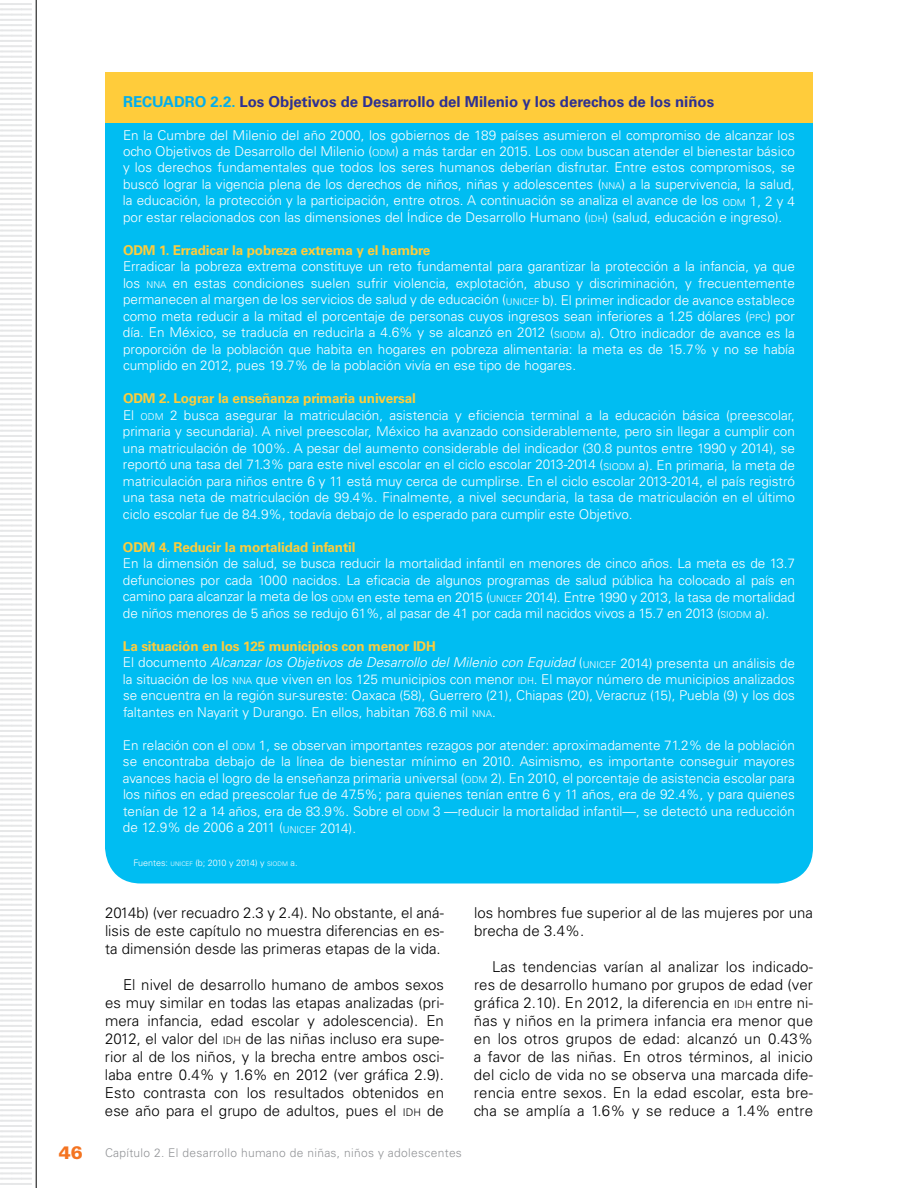
<style>
.page{position:relative;width:918px;height:1188px;background:#fff}
.page>*{position:absolute;margin:0;border:0;box-sizing:border-box;transform-origin:0 0}
.t1{font:300 15px/18px "Univers LT";letter-spacing:.005em;color:#000;text-align:justify}
.t2{font:700 15px "Univers LT";color:#2e3092}
.t3{font:300 13.5px/16.5px "Univers LT";color:#fff;text-align:justify}
.t4{font:700 13.5px "Univers LT";letter-spacing:-.01em;color:#ffcc3b}
.t5{font:300 12px "Univers LT";letter-spacing:.025em;color:#939598}
.t6{font:300 9px "Univers LT";color:#fff}
.s1{color:#00aeef}
.s2{font-size:9.45px}
.s3{font-weight:700;color:#ffcc3b}
.s4{font-style:italic}
.s5{font-size:6.3px}
.s6{font-size:10.5px}
.s7{font-weight:900;font-size:18px;color:#f47421}
</style>
<div class="page">
<svg style="left:0;top:3px;width:32px;height:1182px"></svg>
<hr style="left:36px;top:0;width:1px;height:1188px;background:#000">
<div style="left:105px;top:123px;width:708px;height:761px;background:#00bdf2"></div>
<div style="left:105px;top:72px;width:708px;height:51px;background:#ffcc3b"></div>
<p class="t2" style="left:123px;top:92px;width:593px"><span class="s1">RECUADRO 2.2.</span> Los Objetivos de Desarrollo del Milenio y los derechos de los niños</p>
<p class="t3" style="left:123px;top:126px;width:674px">En la Cumbre del Milenio del año 2000, los gobiernos de 189 países asumieron el compromiso de alcanzar los ocho Objetivos de Desarrollo del Milenio (<span class="s2">ODM</span> ) a más tardar en 2015. Los <span class="s2">ODM</span> buscan atender el bienestar básico y los derechos fundamentales que todos los seres humanos deberían disfrutar. Entre estos compromisos, se buscó lograr la vigencia plena de los derechos de niños, niñas y adolescentes (<span class="s2">NNA</span>) a la supervivencia, la salud, la educación, la protección y la participación, entre otros. A continuación se analiza el avance de los <span class="s2">ODM</span> 1, 2 y 4 por estar relacionados con las dimensiones del Índice de Desarrollo Humano (<span class="s2">IDH</span>) (salud, educación e ingreso).</p>
<p class="t4" style="left:123px;top:242px;width:309px">ODM 1. Erradicar la pobreza extrema y el hambre</p>
<p class="t3" style="left:123px;top:258px;width:674px">Erradicar la pobreza extrema constituye un reto fundamental para garantizar la protección a la infancia, ya que los <span class="s2">NNA</span> en estas condiciones suelen sufrir violencia, explotación, abuso y discriminación, y frecuentemente permanecen al margen de los servicios de salud y de educación (<span class="s2">UNICEF</span> b). El primer indicador de avance establece como meta reducir a la mitad el porcentaje de personas cuyos ingresos sean inferiores a 1.25 dólares (<span class="s2">PPC</span>) por día. En México, se traducía en reducirla a 4.6% y se alcanzó en 2012 (<span class="s2">SIODM</span> a). Otro indicador de avance es la proporción de la población que habita en hogares en pobreza alimentaria: la meta es de 15.7% y no se había cumplido en 2012, pues 19.7% de la población vivía en ese tipo de hogares.</p>
<p class="t3" style="left:123px;top:390px;width:674px;text-align:left"><span class="s3">ODM 2. Lograr la enseñanza primaria universal<br></span>El <span class="s2">ODM</span> 2 busca asegurar la matriculación, asistencia y eficiencia terminal a la educación básica (preescolar, primaria y secundaria). A nivel preescolar, México ha avanzado considerablemente, pero sin llegar a cumplir con una matriculación de 100%. A pesar del aumento considerable del indicador (30.8 puntos entre 1990 y 2014), se reportó una tasa del 71.3% para este nivel escolar en el ciclo escolar 2013-2014 (<span class="s2">SIODM</span> a). En primaria, la meta de matriculación para niños entre 6 y 11 está muy cerca de cumplirse. En el ciclo escolar 2013-2014, el país registró una tasa neta de matriculación de 99.4%. Finalmente, a nivel secundaria, la tasa de matriculación en el último ciclo escolar fue de 84.9%, todavía debajo de lo esperado para cumplir este Objetivo.</p>
<p class="t4" style="left:123px;top:539px;width:234px">ODM 4. Reducir la mortalidad infantil</p>
<p class="t3" style="left:123px;top:555px;width:674px">En la dimensión de salud, se busca reducir la mortalidad infantil en menores de cinco años. La meta es de 13.7 defunciones por cada 1000 nacidos. La eficacia de algunos programas de salud pública ha colocado al país en camino para alcanzar la meta de los <span class="s2">ODM</span> en este tema en 2015 (<span class="s2">UNICEF</span> 2014). Entre 1990 y 2013, la tasa de mortalidad de niños menores de 5 años se redujo 61%, al pasar de 41 por cada mil nacidos vivos a 15.7 en 2013 (<span class="s2">SIODM</span> a).</p>
<p class="t3" style="left:123px;top:638px;width:674px;text-align:left"><span class="s3">La situación en los 125 municipios con menor IDH<br></span>El documento <span class="s4">Alcanzar los Objetivos de Desarrollo del Milenio con Equidad</span> (<span class="s2">UNICEF</span> 2014) presenta un análisis de la situación de los <span class="s2">NNA</span> que viven en los 125 municipios con menor <span class="s2">IDH</span>. El mayor número de municipios analizados se encuentra en la región sur-sureste: Oaxaca (58), Guerrero (21), Chiapas (20), Veracruz (15), Puebla (9) y los dos faltantes en Nayarit y Durango. En ellos, habitan 768.6 mil <span class="s2">NNA</span>.</p>
<p class="t3" style="left:123px;top:737px;width:674px">En relación con el <span class="s2">ODM</span> 1, se observan importantes rezagos por atender: aproximadamente 71.2% de la población se encontraba debajo de la línea de bienestar mínimo en 2010. Asimismo, es importante conseguir mayores avances hacia el logro de la enseñanza primaria universal (<span class="s2">ODM</span> 2). En 2010, el porcentaje de asistencia escolar para los niños en edad preescolar fue de 47.5%; para quienes tenían entre 6 y 11 años, era de 92.4%, y para quienes tenían de 12 a 14 años, era de 83.9%. Sobre el <span class="s2">ODM</span> 3 —reducir la mortalidad infantil—, se detectó una reducción de 12.9% de 2006 a 2011 (<span class="s2">UNICEF</span> 2014).</p>
<p class="t6" style="left:134px;top:857px;width:166px">Fuentes: <span class="s5">UNICEF</span> (b; 2010 y 2014) y <span class="s5">SIODM</span> a.</p>
<p class="t1" style="left:105px;top:904px;width:341px">2014b) (ver recuadro 2.3 y 2.4). No obstante, el aná&shy;lisis de este capítulo no muestra diferencias en es&shy;ta dimensión desde las primeras etapas de la vida.</p>
<p class="t1" style="left:105px;top:976px;width:341px;text-indent:18px">El nivel de desarrollo humano de ambos sexos es muy similar en todas las etapas analizadas (pri&shy;mera infancia, edad escolar y adolescencia). En 2012, el valor del <span class="s6">IDH</span> de las niñas incluso era supe&shy;rior al de los niños, y la brecha entre ambos osci&shy;laba entre 0.4% y 1.6% en 2012 (ver gráfica 2.9).<br>Esto contrasta con los resultados obtenidos en ese año para el grupo de adultos, pues el <span class="s6">IDH</span> de</p>
<p class="t5" style="left:59px;top:1145px;width:405px"><span class="s7">46</span> Capítulo 2. El desarrollo humano de niñas, niños y adolescentes</p>
<p class="t1" style="left:474px;top:904px;width:340px">los hombres fue superior al de las mujeres por una brecha de 3.4%.</p>
<p class="t1" style="left:474px;top:958px;width:341px;text-indent:18px">Las tendencias varían al analizar los indicado&shy;res de desarrollo humano por grupos de edad (ver gráfica 2.10). En 2012, la diferencia en <span class="s6">IDH</span> entre ni&shy;ñas y niños en la primera infancia era menor que en los otros grupos de edad: alcanzó un 0.43% a favor de las niñas. En otros términos, al inicio del ciclo de vida no se observa una marcada dife&shy;rencia entre sexos. En la edad escolar, esta bre&shy;cha se amplía a 1.6% y se reduce a 1.4% entre</p>
</div>
